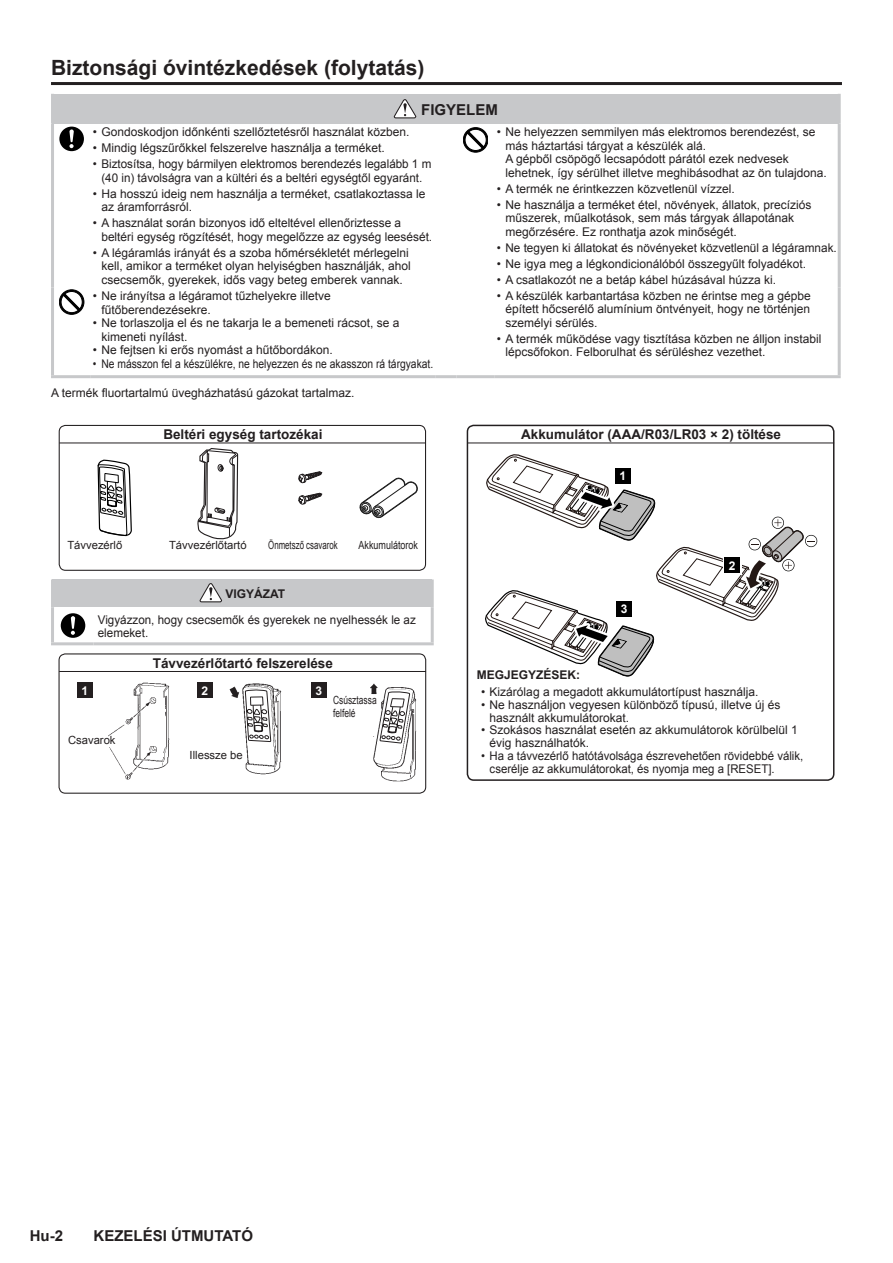
<style>
.page{position:relative;width:893px;height:1263px;background:#fff}
.page>*{position:absolute;margin:0;border:0;box-sizing:border-box;transform-origin:0 0}
.t1{font:700 21px "Arial";color:#231f20}
.t2{font:700 15px "Arial";color:#231f20}
.t3{font:700 13.5px "Arial";color:#231f20}
.t4{font:12px/13.5px "Arial";color:#231f20}
.t5{font:12px/12.8px "Arial";color:#231f20;scale:.95 1}
.t6{font:12px "Arial";color:#231f20;scale:.86 1}
.t7{font:700 12px "Arial";color:#231f20}
.t8{font:700 12px "Arial";color:#fff}
.t9{font:11.25px "Arial";color:#231f20}
.t10{font:11.25px/13.5px "Arial";color:#231f20;scale:.75 1}
.t11{font:11.25px "Arial";color:#231f20;scale:.7 1}
.t12{font:11.25px "Arial";color:#231f20;scale:.8 1}
</style>
<div class="page">
<hr style="left:51px;top:82px;width:791px;height:3px;background:#231f20">
<svg style="left:197px;top:448px;width:41px;height:91px"></svg>
<svg style="left:299px;top:471px;width:23px;height:12px"></svg>
<svg style="left:299px;top:493px;width:23px;height:11px"></svg>
<div style="left:59px;top:425px;width:367px;height:146px;border:1px solid #231f20;border-radius:6px"></div>
<hr style="left:59px;top:443px;width:367px;height:1px;background:#231f20">
<svg style="left:98px;top:460px;width:34px;height:76px"></svg>
<svg style="left:360px;top:478px;width:58px;height:40px"></svg>
<div style="left:53px;top:579px;width:379px;height:28px;background:#c7c8ca"></div>
<hr style="left:51px;top:579px;width:3px;height:28px;background:#c7c8ca">
<hr style="left:431px;top:579px;width:3px;height:28px;background:#c7c8ca">
<hr style="left:51px;top:607px;width:3px;height:35px;background:#c7c8ca">
<hr style="left:51px;top:642px;width:43px;height:3px;background:#c7c8ca">
<hr style="left:431px;top:607px;width:3px;height:35px;background:#c7c8ca">
<hr style="left:94px;top:642px;width:340px;height:3px;background:#c7c8ca">
<svg style="left:200px;top:583px;width:22px;height:19px"></svg>
<svg style="left:61px;top:613px;width:24px;height:25px"></svg>
<div style="left:59px;top:653px;width:367px;height:141px;border:1px solid #231f20;border-radius:6px"></div>
<hr style="left:59px;top:671px;width:367px;height:1px;background:#231f20">
<div style="left:311px;top:683px;width:15px;height:15px;background:#231f20"></div>
<div style="left:197px;top:683px;width:15px;height:15px;background:#231f20"></div>
<div style="left:77px;top:683px;width:16px;height:15px;background:#231f20"></div>
<img style="left:108px;top:683px;width:62px;height:96px">
<img style="left:229px;top:686px;width:52px;height:89px">
<div style="left:221px;top:711px;width:22px;height:16px;background:#fff"></div>
<svg style="left:244px;top:683px;width:29px;height:80px"></svg>
<img style="left:370px;top:683px;width:47px;height:98px">
<div style="left:356px;top:722px;width:20px;height:14px;background:#fff"></div>
<svg style="left:376px;top:689px;width:36px;height:75px"></svg>
<div style="left:467px;top:425px;width:367px;height:356px;border:2px solid #231f20;border-radius:6px"></div>
<hr style="left:468px;top:443px;width:366px;height:1px;background:#231f20">
<svg style="left:485px;top:454px;width:332px;height:223px"></svg>
<div style="left:53px;top:94px;width:786px;height:30px;background:#c7c8ca"></div>
<hr style="left:51px;top:94px;width:3px;height:30px;background:#c7c8ca">
<hr style="left:838px;top:94px;width:3px;height:30px;background:#c7c8ca">
<hr style="left:51px;top:124px;width:3px;height:164px;background:#c7c8ca">
<hr style="left:435px;top:375px;width:21px;height:3px;background:#c7c8ca">
<hr style="left:456px;top:375px;width:39px;height:3px;background:#c7c8ca">
<hr style="left:838px;top:124px;width:3px;height:164px;background:#c7c8ca">
<hr style="left:838px;top:288px;width:3px;height:87px;background:#c7c8ca">
<hr style="left:495px;top:375px;width:346px;height:3px;background:#c7c8ca">
<hr style="left:51px;top:288px;width:3px;height:87px;background:#c7c8ca">
<hr style="left:51px;top:375px;width:40px;height:3px;background:#c7c8ca">
<hr style="left:91px;top:375px;width:344px;height:3px;background:#c7c8ca">
<svg style="left:394px;top:99px;width:22px;height:19px"></svg>
<svg style="left:59px;top:127px;width:25px;height:24px"></svg>
<svg style="left:463px;top:128px;width:25px;height:24px"></svg>
<svg style="left:59px;top:290px;width:25px;height:24px"></svg>
<h1 class="t1" style="left:51px;top:53px;width:375px">Biztonsági óvintézkedések (folytatás)</h1>
<p class="t2" style="left:421px;top:99px;width:78px">FIGYELEM</p>
<p class="t4" style="left:93px;top:125px;width:318px">• Gondoskodjon időnkénti szellőztetésről használat közben.</p>
<p class="t4" style="left:93px;top:141px;width:293px">• Mindig légszűrőkkel felszerelve használja a terméket.</p>
<p class="t4" style="left:93px;top:157px;width:340px;text-align:center">• Biztosítsa, hogy bármilyen elektromos berendezés legalább 1 m (40 in) távolságra van a kültéri és a beltéri egységtől egyaránt.</p>
<p class="t4" style="left:101px;top:187px;width:326px;text-indent:-9px">• Ha hosszú ideig nem használja a terméket, csatlakoztassa le az áramforrásról.</p>
<p class="t4" style="left:101px;top:216px;width:332px;text-indent:-9px">• A használat során bizonyos idő elteltével ellenőriztesse a beltéri egység rögzítését, hogy megelőzze az egység leesését.</p>
<p class="t4" style="left:101px;top:246px;width:311px;text-indent:-9px">• A légáramlás irányát és a szoba hőmérsékletét mérlegelni kell, amikor a terméket olyan helyiségben használják, ahol csecsemők, gyerekek, idős vagy beteg emberek vannak.</p>
<p class="t4" style="left:101px;top:289px;width:231px;text-indent:-9px">• Ne irányítsa a légáramot tűzhelyekre illetve fűtőberendezésekre.</p>
<p class="t4" style="left:101px;top:316px;width:300px;text-indent:-9px">• Ne torlaszolja el és ne takarja le a bemeneti rácsot, se a kimeneti nyílást.</p>
<p class="t4" style="left:93px;top:343px;width:241px">• Ne fejtsen ki erős nyomást a hűtőbordákon.</p>
<p class="t6" style="left:93px;top:355px;width:397px">• Ne másszon fel a készülékre, ne helyezzen és ne akasszon rá tárgyakat.</p>
<p class="t4" style="left:51px;top:386px;width:305px">A termék fluortartalmú üvegházhatású gázokat tartalmaz.</p>
<p class="t3" style="left:163px;top:425px;width:161px">Beltéri egység tartozékai</p>
<p class="t9" style="left:169px;top:538px;width:79px">Távvezérlőtartó</p>
<p class="t11" style="left:268px;top:538px;width:101px">Önmetsző csavarok</p>
<p class="t9" style="left:67px;top:538px;width:57px">Távvezérlő</p>
<p class="t12" style="left:359px;top:538px;width:76px">Akkumulátorok</p>
<p class="t7" style="left:225px;top:585px;width:61px">VIGYÁZAT</p>
<p class="t4" style="left:98px;top:613px;width:320px">Vigyázzon, hogy csecsemők és gyerekek ne nyelhessék le az elemeket.</p>
<p class="t3" style="left:153px;top:654px;width:182px">Távvezérlőtartó felszerelése</p>
<p class="t8" style="left:82px;top:682px;width:8px">1</p>
<p class="t8" style="left:201px;top:682px;width:8px">2</p>
<p class="t8" style="left:315px;top:682px;width:8px">3</p>
<p class="t10" style="left:333px;top:693px;width:60px">Csúsztassa felfelé</p>
<p class="t9" style="left:68px;top:733px;width:49px">Csavarok</p>
<p class="t9" style="left:190px;top:748px;width:55px">Illessze be</p>
<p class="t4" style="left:505px;top:125px;width:323px;text-indent:-9px">• Ne helyezzen semmilyen más elektromos berendezést, se más háztartási tárgyat a készülék alá.<br>A gépből csöpögő lecsapódott párától ezek nedvesek lehetnek, így sérülhet illetve meghibásodhat az ön tulajdona.</p>
<p class="t4" style="left:497px;top:182px;width:239px">• A termék ne érintkezzen közvetlenül vízzel.</p>
<p class="t4" style="left:505px;top:198px;width:308px;text-indent:-9px">• Ne használja a terméket étel, növények, állatok, precíziós műszerek, műalkotások, sem más tárgyak állapotának megőrzésére. Ez ronthatja azok minőségét.</p>
<p class="t4" style="left:497px;top:241px;width:341px">• Ne tegyen ki állatokat és növényeket közvetlenül a légáramnak.</p>
<p class="t4" style="left:497px;top:257px;width:311px">• Ne igya meg a légkondicionálóból összegyűlt folyadékot.</p>
<p class="t4" style="left:497px;top:273px;width:281px">• A csatlakozót ne a betáp kábel húzásával húzza ki.</p>
<p class="t4" style="left:505px;top:289px;width:307px;text-align:justify;text-indent:-9px">• A készülék karbantartása közben ne érintse meg a gépbe épített hőcserélő alumínium öntvényeit, hogy ne történjen személyi sérülés.</p>
<p class="t4" style="left:505px;top:332px;width:318px;text-indent:-9px">• A termék működése vagy tisztítása közben ne álljon instabil lépcsőfokon. Felborulhat és sérüléshez vezethet.</p>
<p class="t3" style="left:521px;top:425px;width:261px">Akkumulátor (AAA/R03/LR03 × 2) töltése</p>
<p class="t8" style="left:619px;top:468px;width:8px">1</p>
<p class="t8" style="left:621px;top:601px;width:8px">3</p>
<p class="t8" style="left:729px;top:558px;width:8px">2</p>
<p class="t7" style="left:477px;top:667px;width:44px">Megjegyzések</p>
<p class="t7" style="left:576px;top:667px;width:5px">:</p>
<p class="t4" style="left:481px;top:685px;width:279px">• Kizárólag a megadott akkumulátortípust használja.</p>
<p class="t4" style="left:490px;top:698px;width:292px;line-height:12.8px;text-indent:-9px">• Ne használjon vegyesen különböző típusú, illetve új és használt akkumulátorokat.</p>
<p class="t4" style="left:490px;top:724px;width:310px;line-height:12.8px;text-indent:-9px">• Szokásos használat esetén az akkumulátorok körülbelül 1 évig használhatók.</p>
<p class="t5" style="left:490px;top:749px;width:332px;text-indent:-9px">• Ha a távvezérlő hatótávolsága észrevehetően rövidebbé válik, cserélje az akkumulátorokat, és nyomja meg a [RESET].</p>
<p class="t2" style="left:30px;top:1226px;width:35px">Hu-2</p>
<p class="t2" style="left:94px;top:1225px;width:161px">KEZELÉSI ÚTMUTATÓ</p>
</div>
